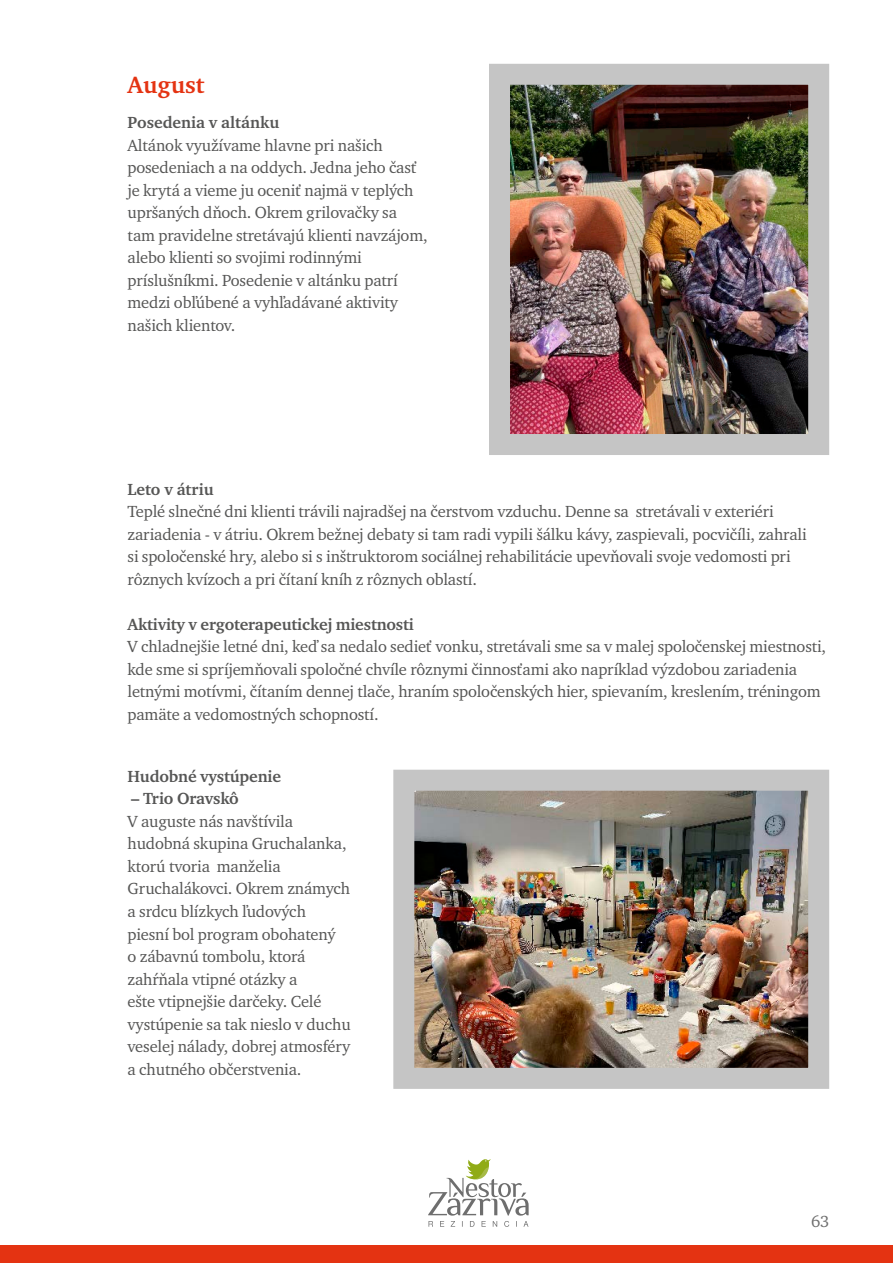
<style>
.page{position:relative;width:893px;height:1263px;background:#fff}
.page>*{position:absolute;margin:0;border:0;box-sizing:border-box;transform-origin:0 0}
.t1{font:700 24px "Charter ITC Pro";color:#e43312}
.t2{font:16.5px/22.5px "Charter ITC Pro";letter-spacing:-.01em;color:#565655}
.t3{font:700 16.5px "Charter ITC Pro";letter-spacing:-.01em;color:#565655}
.t4{font:16.5px "Charter ITC Pro";color:#6e6e6e}
</style>
<div class="page">
<div style="left:0;top:1246px;width:893px;height:17px;background:#e43312"></div>
<svg style="left:428px;top:1159px;width:101px;height:68px"></svg>
<img style="left:511px;top:86px;width:296px;height:347px">
<div style="left:489px;top:64px;width:340px;height:391px;border:21px solid #c5c5c5"></div>
<img style="left:415px;top:792px;width:392px;height:275px">
<div style="left:393px;top:770px;width:436px;height:319px;border:21px solid #c5c5c5"></div>
<h1 class="t1" style="left:128px;top:70px;width:78px">August</h1>
<p class="t3" style="left:128px;top:112px;width:153px">Posedenia v altánku</p>
<p class="t2" style="left:128px;top:134px;width:302px">Altánok využívame hlavne pri našich posedeniach a na oddych. Jedna jeho časť je krytá a vieme ju oceniť najmä v teplých upršaných dňoch. Okrem grilovačky sa tam pravidelne stretávajú klienti navzájom, alebo klienti so svojimi rodinnými príslušníkmi. Posedenie v altánku patrí medzi obľúbené a vyhľadávané aktivity našich klientov.</p>
<p class="t3" style="left:128px;top:479px;width:88px">Leto v átriu</p>
<p class="t2" style="left:128px;top:500px;width:681px">Teplé slnečné dni klienti trávili najradšej na čerstvom vzduchu. Denne sa stretávali v exteriéri zariadenia - v átriu. Okrem bežnej debaty si tam radi vypili šálku kávy, zaspievali, pocvičíli, zahrali si spoločenské hry, alebo si s inštruktorom sociálnej rehabilitácie upevňovali svoje vedomosti pri rôznych kvízoch a pri čítaní kníh z rôznych oblastí.</p>
<p class="t3" style="left:128px;top:614px;width:288px">Aktivity v ergoterapeutickej miestnosti</p>
<p class="t2" style="left:128px;top:635px;width:700px">V chladnejšie letné dni, keď sa nedalo sedieť vonku, stretávali sme sa v malej spoločenskej miestnosti, kde sme si spríjemňovali spoločné chvíle rôznymi činnosťami ako napríklad výzdobou zariadenia letnými motívmi, čítaním dennej tlače, hraním spoločenských hier, spievaním, kreslením, tréningom pamäte a vedomostných schopností.</p>
<p class="t3" style="left:128px;top:766px;width:155px">Hudobné vystúpenie</p>
<p class="t3" style="left:131px;top:788px;width:109px">– Trio Oravskô</p>
<p class="t2" style="left:128px;top:810px;width:225px">V auguste nás navštívila hudobná skupina Gruchalanka, ktorú tvoria manželia<br>Gruchalákovci. Okrem známych a srdcu blízkych ľudových piesní bol program obohatený<br>o zábavnú tombolu, ktorá zahŕňala vtipné otázky a<br>ešte vtipnejšie darčeky. Celé vystúpenie sa tak nieslo v duchu veselej nálady, dobrej atmosféry a chutného občerstvenia.</p>
<p class="t4" style="left:811px;top:1211px;width:20px">63</p>
</div>
